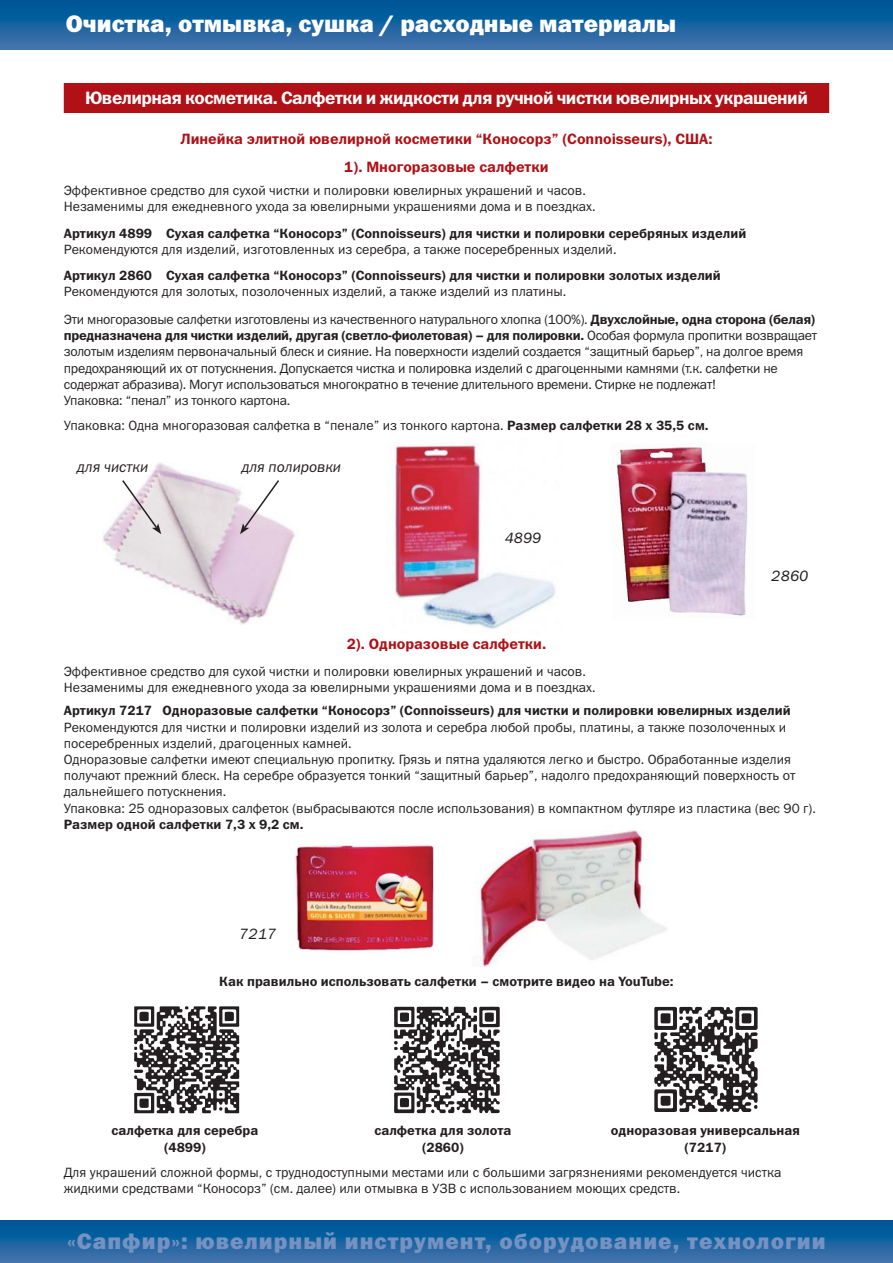
<style>
.page{position:relative;width:893px;height:1263px;background:#fff}
.page>*{position:absolute;margin:0;border:0;box-sizing:border-box;transform-origin:0 0}
.t1{font:24px "Franklin Gothic Heavy C";color:#fff}
.t2{font:22.5px "Franklin Gothic Heavy C";letter-spacing:.045em;color:#7592c1}
.t3{font:18px "Franklin Gothic Demi C";letter-spacing:-.03em;color:#fff}
.t4{font:15px/28.5px "Franklin Gothic Demi C";color:#b01016;text-align:center}
.t5{font:italic 15px "Franklin Gothic Book C";color:#231f20}
.t6{font:13.5px/16.2px "Franklin Gothic Book C";color:#231f20}
.t7{font:13.5px/16.2px "Franklin Gothic Book C";letter-spacing:-.02em;color:#231f20}
.t8{font:13.5px/16.2px "Franklin Gothic Demi C";color:#231f20;text-align:center}
.t9{font:13.5px "Franklin Gothic Demi C";letter-spacing:-.02em;color:#231f20}
.s1{font-family:"Franklin Gothic Demi C"}
.s2{font-family:"Franklin Gothic Book C"}
</style>
<div class="page">
<svg style="left:0;top:1220px;width:893px;height:43px;background:#1963a1"></svg>
<svg style="left:0;top:0;width:893px;height:50px;background:#1a63a1"></svg>
<div style="left:64px;top:83px;width:765px;height:30px;background:#b01016"></div>
<img style="left:134px;top:1006px;width:106px;height:108px">
<img style="left:394px;top:1006px;width:106px;height:108px">
<img style="left:654px;top:1006px;width:104px;height:106px">
<img style="left:616px;top:443px;width:132px;height:173px">
<img style="left:395px;top:443px;width:161px;height:186px">
<img style="left:295px;top:844px;width:139px;height:107px">
<img style="left:474px;top:830px;width:193px;height:137px">
<img style="left:103px;top:463px;width:192px;height:162px">
<svg style="left:240px;top:478px;width:41px;height:56px"></svg>
<svg style="left:121px;top:478px;width:40px;height:56px"></svg>
<h1 class="t1" style="left:66px;top:15px;width:612px">Очистка, отмывка, сушка / расходные материалы</h1>
<h3 class="t3" style="left:85px;top:91px;width:724px">Ювелирная косметика. Салфетки и жидкости для ручной чистки ювелирных украшений</h3>
<p class="t4" style="left:180px;top:126px;width:534px">Линейка элитной ювелирной косметики “Коносорз” (Connoisseurs), США:<br>1). Многоразовые салфетки</p>
<p class="t6" style="left:64px;top:184px;width:533px">Эффективное средство для сухой чистки и полировки ювелирных украшений и часов.<br>Незаменимы для ежедневного ухода за ювелирными украшениями дома и в поездках.</p>
<p class="t8" style="left:64px;top:227px;width:684px">Артикул 4899 Сухая салфетка “Коносорз” (Connoisseurs) для чистки и полировки серебряных изделий</p>
<p class="t6" style="left:64px;top:243px;width:554px">Рекомендуются для изделий, изготовленных из серебра, а также посеребренных изделий.</p>
<p class="t8" style="left:64px;top:268px;width:658px">Артикул 2860 Сухая салфетка “Коносорз” (Connoisseurs) для чистки и полировки золотых изделий</p>
<p class="t7" style="left:64px;top:278px;width:753px;line-height:28.2px">Рекомендуются для золотых, позолоченных изделий, а также изделий из платины.<br>Эти многоразовые салфетки изготовлены из качественного натурального хлопка (100%). <span class="s1">Двухслойные, одна сторона (белая)</span></p>
<p class="t9" style="left:64px;top:331px;width:755px">предназначена для чистки изделий, другая (светло-фиолетовая) – для полировки. <span class="s2">Особая формула пропитки возвращает</span></p>
<p class="t7" style="left:64px;top:345px;width:741px">золотым изделиям первоначальный блеск и сияние. На поверхности изделий создается “защитный барьер”, на долгое время предохраняющий их от потускнения. Допускается чистка и полировка изделий с драгоценными камнями (т.к. салфетки не содержат абразива). Могут использоваться многократно в течение длительного времени. Стирке не подлежат!<br>Упаковка: “пенал” из тонкого картона.</p>
<p class="t6" style="left:64px;top:419px;width:646px">Упаковка: Одна многоразовая салфетка в “пенале” из тонкого картона. <span class="s1">Размер салфетки 28 х 35,5 см.</span></p>
<p class="t5" style="left:77px;top:461px;width:72px">для чистки</p>
<p class="t5" style="left:242px;top:461px;width:101px">для полировки</p>
<p class="t5" style="left:505px;top:532px;width:38px">4899</p>
<p class="t4" style="left:347px;top:631px;width:201px">2). Одноразовые салфетки.</p>
<p class="t5" style="left:771px;top:571px;width:39px">2860</p>
<p class="t6" style="left:64px;top:664px;width:533px">Эффективное средство для сухой чистки и полировки ювелирных украшений и часов.<br>Незаменимы для ежедневного ухода за ювелирными украшениями дома и в поездках.</p>
<p class="t8" style="left:64px;top:704px;width:728px">Артикул 7217 Одноразовые салфетки “Коносорз” (Connoisseurs) для чистки и полировки ювелирных изделий</p>
<p class="t6" style="left:64px;top:720px;width:754px">Рекомендуются для чистки и полировки изделий из золота и серебра любой пробы, платины, а также позолоченных и посеребренных изделий, драгоценных камней.<br>Одноразовые салфетки имеют специальную пропитку. Грязь и пятна удаляются легко и быстро. Обработанные изделия получают прежний блеск. На серебре образуется тонкий “защитный барьер”, надолго предохраняющий поверхность от дальнейшего потускнения.<br>Упаковка: 25 одноразовых салфеток (выбрасываются после использования) в компактном футляре из пластика (вес 90 г).</p>
<p class="t8" style="left:64px;top:817px;width:241px">Размер одной салфетки 7,3 х 9,2 см.</p>
<p class="t5" style="left:239px;top:928px;width:39px">7217</p>
<p class="t8" style="left:219px;top:975px;width:456px">Как правильно использовать салфетки – смотрите видео на YouTube:</p>
<p class="t8" style="left:112px;top:1124px;width:148px">салфетка для серебра (4899)</p>
<p class="t8" style="left:611px;top:1124px;width:191px">одноразовая универсальная (7217)</p>
<p class="t8" style="left:374px;top:1124px;width:139px">салфетка для золота (2860)</p>
<p class="t6" style="left:64px;top:1165px;width:719px">Для украшений сложной формы, с труднодоступными местами или с большими загрязнениями рекомендуется чистка жидкими средствами “Коносорз” (см. далее) или отмывка в УЗВ с использованием моющих средств.</p>
<h2 class="t2" style="left:67px;top:1233px;width:760px">«Сапфир»: ювелирный инструмент, оборудование, технологии</h2>
</div>
